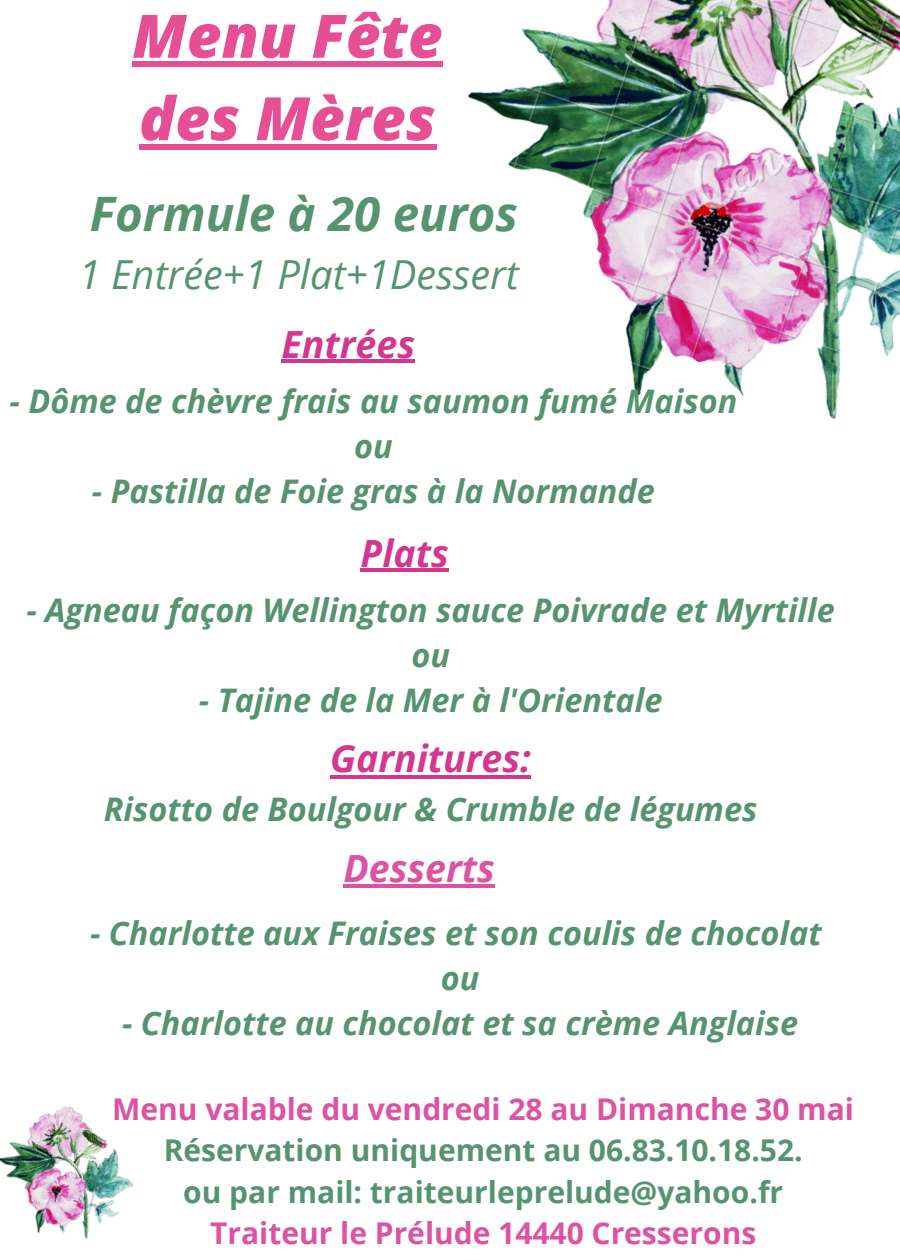
<style>
.page{position:relative;width:900px;height:1260px;background:#fff}
.page>*{position:absolute;margin:0;border:0;box-sizing:border-box;transform-origin:0 0}
.t1{font:italic 800 60px "Open Sans";color:#e74f94}
.t2{font:italic 700 47.5px "Open Sans";color:#55946f}
.t3{font:italic 40px "Open Sans";color:#55946f}
.t4{font:italic 700 37.5px "Open Sans";color:#d43790}
.t5{font:italic 700 37.5px "Open Sans";color:#dc53a3}
.t6{font:italic 700 32.5px "Open Sans";color:#55946f}
.t7{font:700 30px "Open Sans";color:#55946f}
.t8{font:700 30px "Open Sans";color:#dc53a3}
</style>
<div class="page">
<img style="left:436px;top:0;width:464px;height:419px">
<img style="left:0;top:1106px;width:134px;height:133px">
<div style="left:132px;top:61px;width:311px;height:6px;background:#e74f94"></div>
<div style="left:139px;top:144px;width:297px;height:6px;background:#e74f94"></div>
<hr style="left:282px;top:359px;width:133px;height:4px;background:#d43790">
<hr style="left:361px;top:569px;width:88px;height:3px;background:#d43790">
<hr style="left:344px;top:884px;width:151px;height:4px;background:#dc53a3">
<hr style="left:330px;top:776px;width:201px;height:3px;background:#d43790">
<p class="t1" style="left:132px;top:-6px;width:312px">Menu Fête</p>
<p class="t1" style="left:139px;top:76px;width:298px">des Mères</p>
<p class="t2" style="left:90px;top:180px;width:430px">Formule à 20 euros</p>
<p class="t3" style="left:79px;top:247px;width:442px">1 Entrée+1 Plat+1Dessert</p>
<p class="t4" style="left:282px;top:318px;width:135px">Entrées</p>
<p class="t6" style="left:10px;top:378px;width:729px">- Dôme de chèvre frais au saumon fumé Maison</p>
<p class="t6" style="left:354px;top:423px;width:40px">ou</p>
<p class="t6" style="left:92px;top:468px;width:565px">- Pastilla de Foie gras à la Normande</p>
<p class="t4" style="left:361px;top:527px;width:90px">Plats</p>
<p class="t6" style="left:26px;top:587px;width:810px">- Agneau façon Wellington sauce Poivrade et Myrtille</p>
<p class="t6" style="left:411px;top:632px;width:40px">ou</p>
<p class="t6" style="left:199px;top:677px;width:465px">- Tajine de la Mer à l'Orientale</p>
<p class="t4" style="left:330px;top:732px;width:202px">Garnitures:</p>
<p class="t6" style="left:104px;top:786px;width:655px">Risotto de Boulgour &amp; Crumble de légumes</p>
<p class="t5" style="left:344px;top:842px;width:153px">Desserts</p>
<p class="t6" style="left:90px;top:910px;width:733px">- Charlotte aux Fraises et son coulis de chocolat</p>
<p class="t6" style="left:441px;top:955px;width:40px">ou</p>
<p class="t6" style="left:122px;top:1000px;width:678px">- Charlotte au chocolat et sa crème Anglaise</p>
<p class="t8" style="left:112px;top:1088px;width:743px">Menu valable du vendredi 28 au Dimanche 30 mai</p>
<p class="t7" style="left:164px;top:1129px;width:641px">Réservation uniquement au 06.83.10.18.52.</p>
<p class="t7" style="left:183px;top:1171px;width:601px">ou par mail: traiteurleprelude@yahoo.fr</p>
<p class="t8" style="left:210px;top:1212px;width:548px">Traiteur le Prélude 14440 Cresserons</p>
</div>
